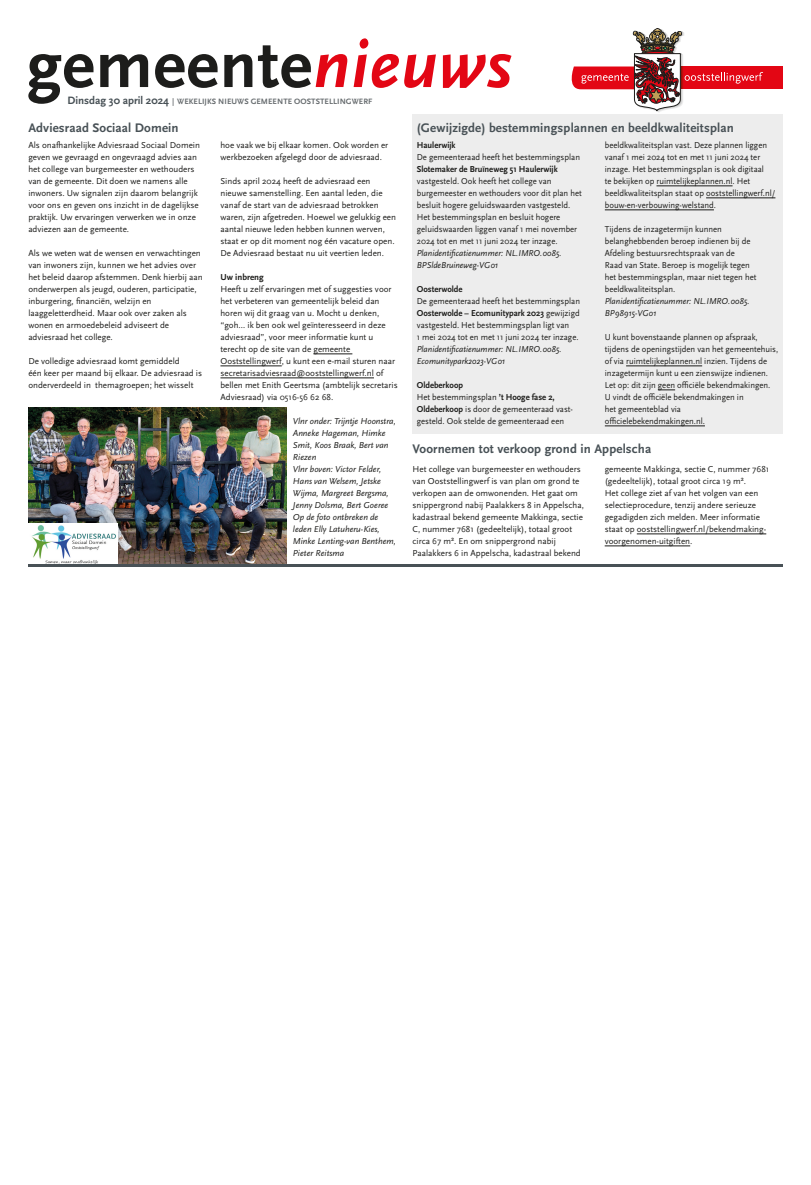
<style>
.page{position:relative;width:811px;height:1185px;background:#fff}
.page>*{position:absolute;margin:0;border:0;box-sizing:border-box;transform-origin:0 0}
.Kop{font:700 13px "Scala Sans Pro";letter-spacing:.01em;color:#485156}
.tekst{font:9px/12px "Scala Sans Pro";color:#1d1d1b}
.tekst-2{font:9px/12px "Scala Sans Pro";color:#1d1d1b;scale:.96 1}
.tekst-3{font:italic 9px/12px "Scala Sans Pro";color:#1d1d1b}
.tekst-4{font:italic 9px/12px "Scala Sans Pro";color:#1d1d1b;scale:.96 1}
.tekst-5{font:700 9px "Scala Sans Pro";color:#1d1d1b;scale:.96 1}
.t1{font:700 8.1px "Scala Sans Pro";letter-spacing:.01em;color:#676c6f}
.s1{font-size:11.2px;color:#485156}
.s2{font-weight:400;font-size:8px}
.s3{font-weight:700}
</style>
<div class="page">
<div style="left:412px;top:114px;width:370px;height:320px;background:#ededed"></div>
<hr style="left:656px;top:186px;width:76px;height:1px;background:#1d1d1b">
<hr style="left:706px;top:198px;width:69px;height:1px;background:#1d1d1b">
<hr style="left:605px;top:210px;width:109px;height:1px;background:#1d1d1b">
<hr style="left:626px;top:366px;width:76px;height:1px;background:#1d1d1b">
<svg style="left:658px;top:390px;width:17px;height:1px"></svg>
<hr style="left:605px;top:426px;width:100px;height:1px;background:#1d1d1b">
<hr style="left:637px;top:534px;width:129px;height:1px;background:#1d1d1b">
<hr style="left:604px;top:546px;width:86px;height:1px;background:#1d1d1b">
<img style="left:28px;top:407px;width:259px;height:158px">
<hr style="left:313px;top:354px;width:39px;height:1px;background:#1d1d1b">
<hr style="left:220px;top:366px;width:62px;height:1px;background:#1d1d1b">
<hr style="left:220px;top:378px;width:154px;height:1px;background:#1d1d1b">
<img style="left:28px;top:523px;width:89px;height:42px">
<svg style="left:28px;top:38px;width:483px;height:66px"></svg>
<div style="left:680px;top:67px;width:102px;height:22px;background:#e30614"></div>
<svg style="left:572px;top:28px;width:191px;height:84px"></svg>
<hr style="left:28px;top:565px;width:754px;height:2px;background:#485156">
<p class="t1" style="left:67px;top:97px;width:306px"><span class="s1">Dinsdag 30 april 2024</span> <span class="s2">|</span> WEKELIJKS NIEUWS GEMEENTE OOSTSTELLINGWERF</p>
<p class="Kop" style="left:28px;top:120px;width:152px">Adviesraad Sociaal Domein</p>
<p class="tekst" style="left:28px;top:139px;width:173px">Als onafhankelijke Adviesraad Sociaal Domein geven we gevraagd en ongevraagd advies aan het college van burgemeester en wethouders van de gemeente. Dit doen we namens alle inwoners. Uw signalen zijn daarom belangrijk voor ons en geven ons inzicht in de dagelijkse praktijk. Uw ervaringen verwerken we in onze adviezen aan de gemeente.</p>
<p class="tekst" style="left:28px;top:247px;width:176px">Als we weten wat de wensen en verwachtingen van inwoners zijn, kunnen we het advies over het beleid daarop afstemmen. Denk hierbij aan onderwerpen als jeugd, ouderen, participatie, inburgering, financiën, welzijn en laaggeletterdheid. Maar ook over zaken als wonen en armoedebeleid adviseert de adviesraad het college.</p>
<p class="tekst" style="left:28px;top:355px;width:175px">De volledige adviesraad komt gemiddeld<br>één keer per maand bij elkaar. De adviesraad is onderverdeeld in themagroepen; het wisselt</p>
<p class="tekst" style="left:220px;top:139px;width:169px">hoe vaak we bij elkaar komen. Ook worden er werkbezoeken afgelegd door de adviesraad.</p>
<p class="tekst" style="left:220px;top:175px;width:177px">Sinds april 2024 heeft de adviesraad een nieuwe samenstelling. Een aantal leden, die vanaf de start van de adviesraad betrokken waren, zijn afgetreden. Hoewel we gelukkig een aantal nieuwe leden hebben kunnen werven, staat er op dit moment nog één vacature open.<br>De Adviesraad bestaat nu uit veertien leden.</p>
<p class="tekst" style="left:220px;top:271px;width:179px"><span class="s3">Uw inbreng<br></span>Heeft u zelf ervaringen met of suggesties voor het verbeteren van gemeentelijk beleid dan horen wij dit graag van u. Mocht u denken, “goh… ik ben ook wel geïnteresseerd in deze adviesraad”, voor meer informatie kunt u terecht op de site van de gemeente Ooststellingwerf, u kunt een e-mail sturen naar secretarisadviesraad@ooststellingwerf.nl of bellen met Enith Geertsma (ambtelijk secretaris Adviesraad) via 0516-56 62 68.</p>
<p class="tekst-3" style="left:293px;top:415px;width:104px">Vlnr onder: Trijntje Hoonstra,<br>Anneke Hageman, Himke<br>Smit, Koos Braak, Bert van<br>Riezen</p>
<p class="tekst-3" style="left:293px;top:463px;width:97px">Vlnr boven: Victor Felder,<br>Hans van Welsem, Jetske<br>Wijma, Margreet Bergsma,<br>Jenny Dolsma, Bert Goeree</p>
<p class="tekst-3" style="left:293px;top:511px;width:105px">Op de foto ontbreken de leden Elly Latuheru-Kies,<br>Minke Lenting-van Benthem,<br>Pieter Reitsma</p>
<p class="Kop" style="left:417px;top:120px;width:318px">(Gewijzigde) bestemmingsplannen en beeldkwaliteitsplan</p>
<p class="tekst-2" style="left:417px;top:139px;width:173px"><span class="s3">Haulerwijk<br></span>De gemeenteraad heeft het bestemmingsplan <span class="s3">Slotemaker de Bruïneweg 51 Haulerwijk </span>vastgesteld. Ook heeft het college van burgemeester en wethouders voor dit plan het besluit hogere geluidswaarden vastgesteld.<br>Het bestemmingsplan en besluit hogere geluidswaarden liggen vanaf 1 mei november 2024 tot en met 11 juni 2024 ter inzage.</p>
<p class="tekst-4" style="left:417px;top:247px;width:152px">Planidentificatienummer: NL.IMRO.0085.<br>BPSldeBruineweg-VG01</p>
<p class="tekst-5" style="left:417px;top:284px;width:49px">Oosterwolde</p>
<p class="tekst-2" style="left:417px;top:295px;width:171px">De gemeenteraad heeft het bestemmingsplan <span class="s3">Oosterwolde – Ecomunitypark 2023</span> gewijzigd vastgesteld. Het bestemmingsplan ligt van<br>1 mei 2024 tot en met 11 juni 2024 ter inzage.</p>
<p class="tekst-4" style="left:417px;top:343px;width:152px">Planidentificatienummer: NL.IMRO.0085.<br>Ecomunitypark2023-VG01</p>
<p class="tekst-2" style="left:417px;top:379px;width:163px"><span class="s3">Oldeberkoop<br></span>Het bestemmingsplan <span class="s3">’t Hooge fase 2, Oldeberkoop</span> is door de gemeenteraad vast&shy;gesteld. Ook stelde de gemeenteraad een</p>
<p class="tekst-2" style="left:605px;top:139px;width:179px">beeldkwaliteitsplan vast. Deze plannen liggen vanaf 1 mei 2024 tot en met 11 juni 2024 ter inzage. Het bestemmingsplan is ook digitaal<br>te bekijken op ruimtelijkeplannen.nl. Het beeldkwaliteitsplan staat op ooststellingwerf.nl/ bouw-en-verbouwing-welstand.</p>
<p class="tekst-2" style="left:605px;top:223px;width:159px">Tijdens de inzagetermijn kunnen belanghebbenden beroep indienen bij de Afdeling bestuursrechtspraak van de<br>Raad van State. Beroep is mogelijk tegen het bestemmingsplan, maar niet tegen het beeldkwaliteitsplan.</p>
<p class="tekst-4" style="left:605px;top:295px;width:152px">Planidentificatienummer: NL.IMRO.0085.<br>BP98915-VG01</p>
<p class="tekst-2" style="left:605px;top:331px;width:182px">U kunt bovenstaande plannen op afspraak, tijdens de openingstijden van het gemeentehuis, of via ruimtelijkeplannen.nl inzien. Tijdens de inzagetermijn kunt u een zienswijze indienen.</p>
<p class="tekst-2" style="left:605px;top:379px;width:174px">Let op: dit zijn geen officiële bekendmakingen.<br>U vindt de officiële bekendmakingen in<br>het gemeenteblad via officielebekendmakingen.nl.</p>
<p class="Kop" style="left:412px;top:442px;width:240px">Voornemen tot verkoop grond in Appelscha</p>
<p class="tekst" style="left:412px;top:463px;width:173px">Het college van burgemeester en wethouders van Ooststellingwerf is van plan om grond te verkopen aan de omwonenden. Het gaat om snippergrond nabij Paalakkers 8 in Appelscha, kadastraal bekend gemeente Makkinga, sectie C, nummer 7681 (gedeeltelijk), totaal groot circa 67 m². En om snippergrond nabij Paalakkers 6 in Appelscha, kadastraal bekend</p>
<p class="tekst" style="left:604px;top:463px;width:166px">gemeente Makkinga, sectie C, nummer 7681 (gedeeltelijk), totaal groot circa 19 m².<br>Het college ziet af van het volgen van een selectieprocedure, tenzij andere serieuze gegadigden zich melden. Meer informatie staat op ooststellingwerf.nl/bekendmaking&shy;voorgenomen-uitgiften.</p>
</div>
